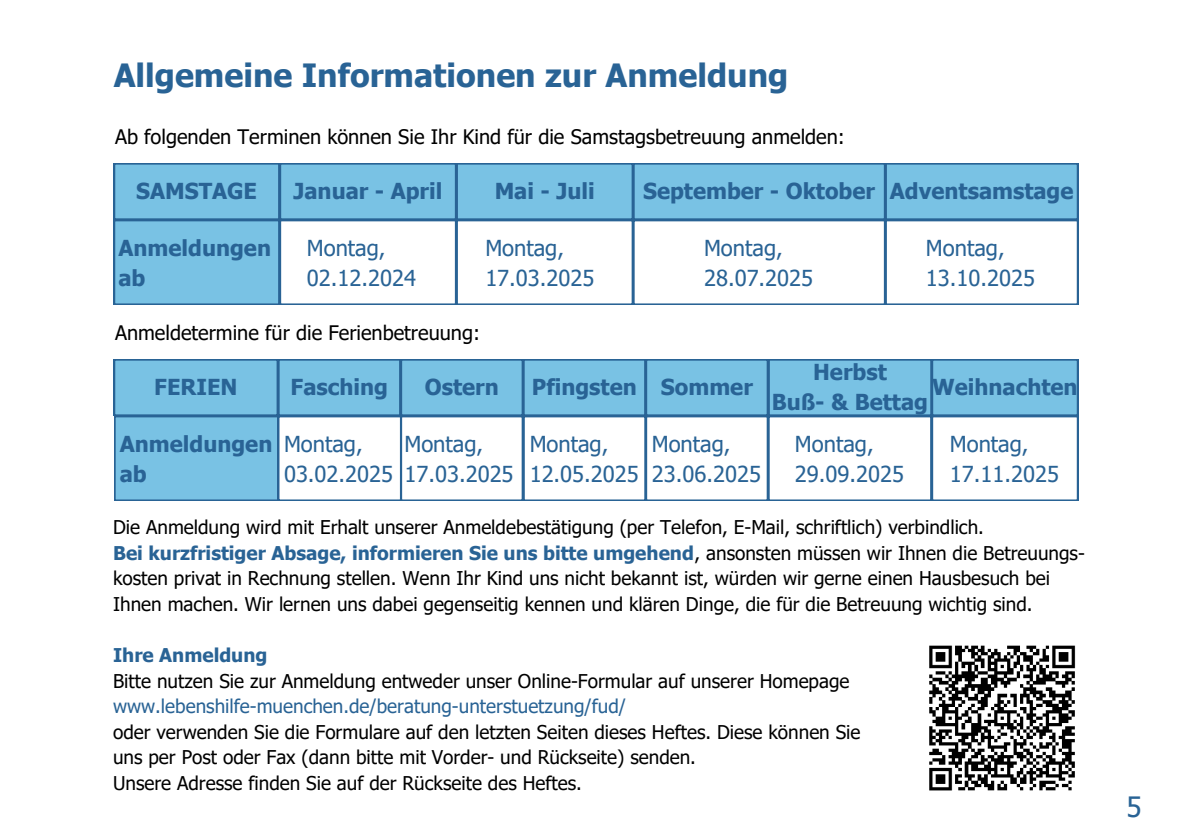
<style>
.page{position:relative;width:1191px;height:839px;background:#fff}
.page>*{position:absolute;margin:0;border:0;box-sizing:border-box;transform-origin:0 0}
.t1{font:700 32px "Tahoma";color:#296395}
.t2{font:28px "Tahoma";color:#296395}
.t3{font:22px/30px "Tahoma";color:#296395}
.t4{font:700 22px/30px "Tahoma";color:#296395}
.t5{font:20px "Tahoma";color:#000}
.t6{font:19px/25.6px "Tahoma";color:#000}
.t7{font:19px "Tahoma";color:#296395}
.t8{font:700 19px "Tahoma";color:#296395}
.s1{font-weight:700;color:#296395}
</style>
<div class="page">
<svg style="left:114px;top:163px;width:964px;height:142px"></svg>
<svg style="left:114px;top:359px;width:964px;height:142px"></svg>
<img style="left:929px;top:645px;width:147px;height:146px">
<h4 class="t1" style="left:114px;top:55px;width:676px">Allgemeine Informationen zur Anmeldung</h4>
<h4 class="t5" style="left:115px;top:123px;width:731px">Ab folgenden Terminen können Sie Ihr Kind für die Samstagsbetreuung anmelden:</h4>
<h1 class="t4" style="left:136px;top:175px;width:122px">SAMSTAGE</h1>
<h4 class="t4" style="left:293px;top:175px;width:150px">Januar - April</h4>
<h2 class="t4" style="left:495px;top:175px;width:102px">Mai - Juli</h2>
<h3 class="t4" style="left:643px;top:175px;width:233px">September - Oktober</h3>
<h3 class="t4" style="left:890px;top:175px;width:185px">Adventsamstage</h3>
<h3 class="t4" style="left:118px;top:232px;width:154px">Anmeldungen ab</h3>
<h3 class="t3" style="left:307px;top:232px;width:111px">Montag,<br>02.12.2024</h3>
<h3 class="t3" style="left:485px;top:232px;width:111px">Montag,<br>17.03.2025</h3>
<h4 class="t3" style="left:704px;top:232px;width:111px">Montag,<br>28.07.2025</h4>
<h4 class="t3" style="left:926px;top:232px;width:111px">Montag,<br>13.10.2025</h4>
<p class="t5" style="left:115px;top:319px;width:367px">Anmeldetermine für die Ferienbetreuung:</p>
<h4 class="t4" style="left:154px;top:371px;width:85px">FERIEN</h4>
<h4 class="t4" style="left:291px;top:371px;width:99px">Fasching</h4>
<h4 class="t4" style="left:425px;top:371px;width:75px">Ostern</h4>
<h2 class="t4" style="left:120px;top:428px;width:154px">Anmeldungen ab</h2>
<h3 class="t3" style="left:284px;top:428px;width:111px">Montag,<br>03.02.2025</h3>
<h3 class="t3" style="left:404px;top:428px;width:111px">Montag,<br>17.03.2025</h3>
<h3 class="t4" style="left:532px;top:371px;width:106px">Pfingsten</h3>
<h3 class="t3" style="left:530px;top:428px;width:111px">Montag,<br>12.05.2025</h3>
<h4 class="t4" style="left:661px;top:371px;width:93px">Sommer</h4>
<h3 class="t3" style="left:652px;top:428px;width:111px">Montag,<br>23.06.2025</h3>
<h4 class="t4" style="left:772px;top:356px;width:158px;text-align:center">Herbst<br>Buß- &amp; Bettag</h4>
<h4 class="t3" style="left:795px;top:428px;width:111px">Montag,<br>29.09.2025</h4>
<h3 class="t4" style="left:932px;top:371px;width:147px">Weihnachten</h3>
<h4 class="t3" style="left:950px;top:428px;width:111px">Montag,<br>17.11.2025</h4>
<p class="t6" style="left:113px;top:513px;width:872px">Die Anmeldung wird mit Erhalt unserer Anmeldebestätigung (per Telefon, E-Mail, schriftlich) verbindlich.</p>
<p class="t6" style="left:113px;top:539px;width:973px"><span class="s1">Bei kurzfristiger Absage, informieren Sie uns bitte umgehend</span>, ansonsten müssen wir Ihnen die Betreuungs&shy;kosten privat in Rechnung stellen. Wenn Ihr Kind uns nicht bekannt ist, würden wir gerne einen Hausbesuch bei</p>
<p class="t6" style="left:113px;top:590px;width:921px">Ihnen machen. Wir lernen uns dabei gegenseitig kennen und klären Dinge, die für die Betreuung wichtig sind.</p>
<p class="t8" style="left:113px;top:643px;width:156px">Ihre Anmeldung</p>
<p class="t6" style="left:113px;top:667px;width:738px">Bitte nutzen Sie zur Anmeldung entweder unser Online-Formular auf unserer Homepage</p>
<p class="t7" style="left:113px;top:694px;width:515px">www.lebenshilfe-muenchen.de/beratung-unterstuetzung/fud/</p>
<p class="t6" style="left:113px;top:718px;width:749px">oder verwenden Sie die Formulare auf den letzten Seiten dieses Heftes. Diese können Sie</p>
<p class="t6" style="left:113px;top:744px;width:584px">uns per Post oder Fax (dann bitte mit Vorder- und Rückseite) senden.</p>
<p class="t6" style="left:113px;top:769px;width:470px">Unsere Adresse finden Sie auf der Rückseite des Heftes.</p>
<p class="t2" style="left:1126px;top:789px;width:17px">5</p>
</div>
